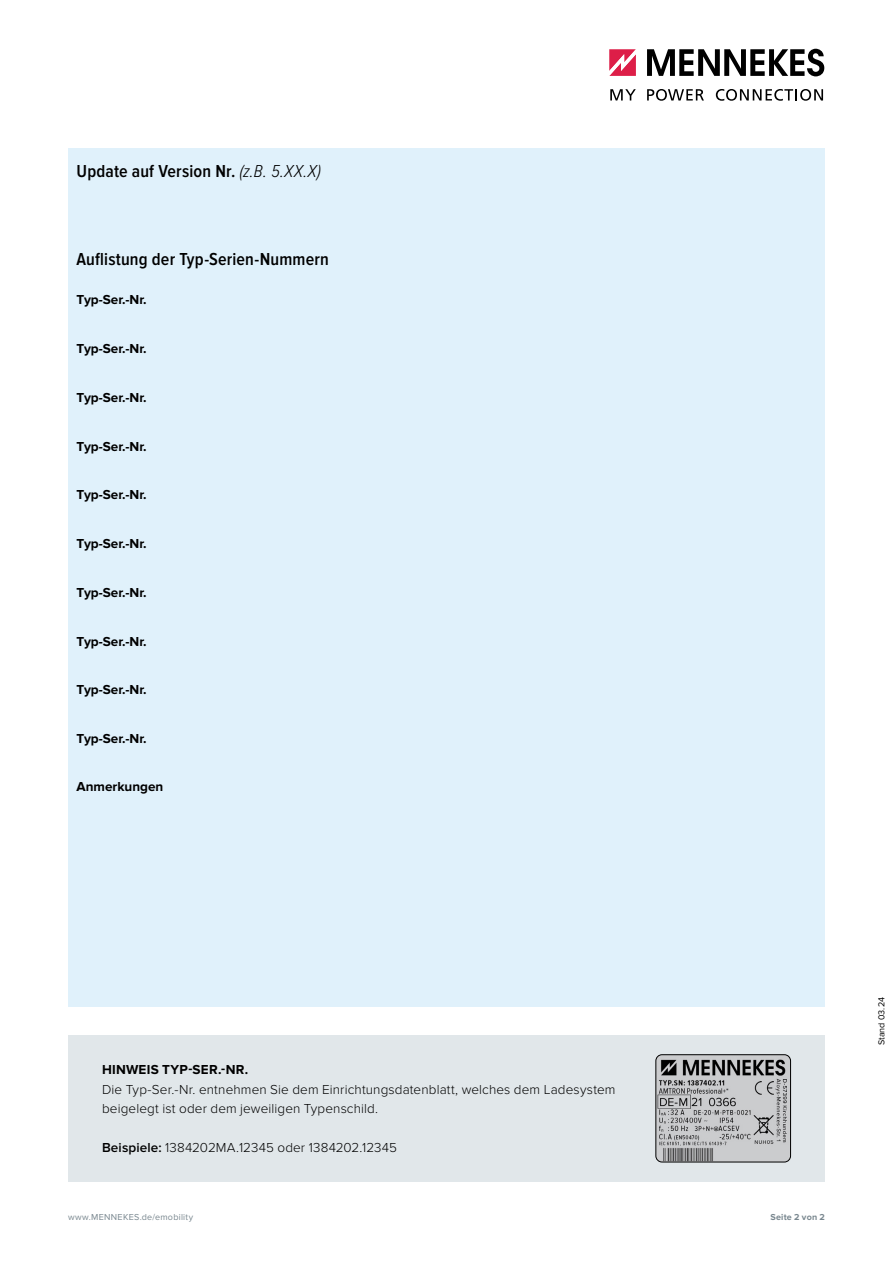
<style>
.page{position:relative;width:893px;height:1263px;background:#fff}
.page>*{position:absolute;margin:0;border:0;box-sizing:border-box;transform-origin:0 0}
.t1{font:600 18px "Proxima Nova Cond";letter-spacing:.01em;color:#000}
.t2{font:300 13.5px/19.5px "Proxima Nova";letter-spacing:.01em;color:#000}
.t3{font:700 13.5px "Proxima Nova";color:#000}
.t4{font:9px "Proxima Nova";letter-spacing:.03em;color:#79878f}
.t5{font:700 9px "Proxima Nova";letter-spacing:.02em;color:#79878f}
.t6{font:9px "Proxima Nova";color:#000}
.s1{font-weight:300;font-style:italic}
.s2{font-weight:600}
</style>
<div class="page">
<div style="left:68px;top:1035px;width:757px;height:146px;background:#e1e7ea"></div>
<svg style="left:610px;top:89px;width:26px;height:12px"></svg>
<svg style="left:647px;top:89px;width:57px;height:12px"></svg>
<svg style="left:716px;top:89px;width:107px;height:12px"></svg>
<svg style="left:647px;top:49px;width:177px;height:27px"></svg>
<svg style="left:609px;top:49px;width:27px;height:27px"></svg>
<div style="left:68px;top:148px;width:757px;height:858px;background:#e0f1fb"></div>
<img style="left:656px;top:1055px;width:134px;height:107px">
<div style="left:656px;top:1054px;width:135px;height:108px;border:1px solid #000;border-radius:6px"></div>
<h1 class="t1" style="left:77px;top:161px;width:246px">Update auf Version Nr. <span class="s1">(z.B. 5.XX.X)</span></h1>
<h1 class="t1" style="left:77px;top:249px;width:254px">Auflistung der Typ-Serien-Nummern</h1>
<p class="t3" style="left:77px;top:292px;width:72px">Typ-Ser.-Nr.</p>
<p class="t3" style="left:77px;top:341px;width:72px">Typ-Ser.-Nr.</p>
<p class="t3" style="left:77px;top:390px;width:72px">Typ-Ser.-Nr.</p>
<p class="t3" style="left:77px;top:438px;width:72px">Typ-Ser.-Nr.</p>
<p class="t3" style="left:77px;top:487px;width:72px">Typ-Ser.-Nr.</p>
<p class="t3" style="left:77px;top:536px;width:72px">Typ-Ser.-Nr.</p>
<p class="t3" style="left:77px;top:585px;width:72px">Typ-Ser.-Nr.</p>
<p class="t3" style="left:77px;top:633px;width:72px">Typ-Ser.-Nr.</p>
<p class="t3" style="left:77px;top:682px;width:72px">Typ-Ser.-Nr.</p>
<p class="t3" style="left:77px;top:731px;width:72px">Typ-Ser.-Nr.</p>
<p class="t3" style="left:77px;top:779px;width:88px">Anmerkungen</p>
<p class="t3" style="left:102px;top:1062px;width:148px">HINWEIS TYP-SER.-NR.</p>
<p class="t2" style="left:102px;top:1080px;width:515px">Die Typ-Ser.-Nr. entnehmen Sie dem Einrichtungsdatenblatt, welches dem Ladesystem beigelegt ist oder dem jeweiligen Typenschild.</p>
<p class="t2" style="left:102px;top:1138px;width:297px"><span class="s2">Beispiele:</span> 1384202MA.12345 oder 1384202.12345</p>
<p class="t4" style="left:68px;top:1212px;width:127px">www.MENNEKES.de/emobility</p>
<p class="t5" style="left:770px;top:1212px;width:56px">Seite 2 von 2</p>
<p class="t6" style="left:876px;top:1045px;width:49px;rotate:-90deg">Stand 03.24</p>
</div>
